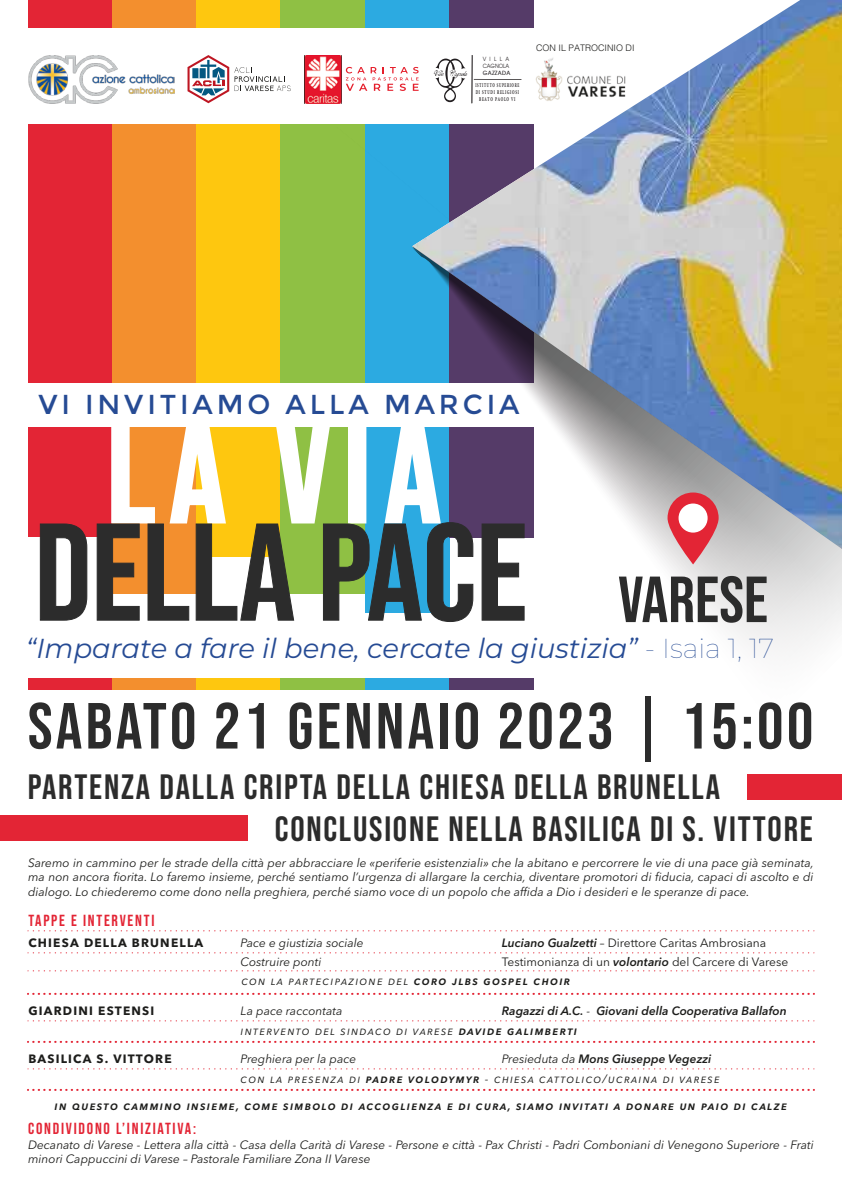
<style>
.page{position:relative;width:842px;height:1191px;background:#fff}
.page>*{position:absolute;margin:0;border:0;box-sizing:border-box;transform-origin:0 0}
.t1{font:65px "Bebas Neue";letter-spacing:.05em;color:#2c2c2c}
.t2{font:35px/42px "Bebas Neue";letter-spacing:.05em;color:#2c2c2c}
.t3{font:italic 27.4px "Montserrat";color:#264b94}
.t4{font:27.4px "Montserrat";letter-spacing:.14em;color:#264b94}
.t5{font:16px "Bebas Neue";letter-spacing:.11em;color:#e32535}
.t6{font:italic 12px/14.4px "Avenir Next LT Pro";color:#1d1d1b;text-align:justify}
.t7{font:12px/19.2px "Avenir Next LT Pro";color:#1d1d1b}
.t8{font:italic 12px/20.2px "Avenir Next LT Pro";letter-spacing:.1em;color:#1d1d1b}
.t9{font:italic 600 12px/20.2px "Avenir Next LT Pro";color:#1d1d1b}
.t10{font:italic 600 12px "Avenir Next LT Pro";letter-spacing:.1em;color:#1d1d1b}
.t11{font:700 12px "Avenir Next LT Pro";letter-spacing:.1em;color:#1d1d1b}
.t12{font:300 9px "Helvetica";color:#1d1d1b}
.t13{font:700 5.8px/6.7px "Minion Pro";letter-spacing:.205em;color:#221e20;text-align:center;scale:.55 1}
.t14{font:5.7px/6.7px "Avant Garde";letter-spacing:-.01em;color:#221e20;scale:.9 1}
.t15{font:700 5.7px "Avant Garde";letter-spacing:.065em;color:#221e20;scale:.9 1}
.s1{font-weight:100;font-style:normal}
.s2{font-weight:600;font-style:italic}
.s3{font-style:italic}
.s4{font-weight:400}
.s5{font-weight:600}
</style>
<div class="page">
<div style="left:28px;top:0;width:85px;height:383px;background:#e32535"></div>
<div style="left:113px;top:0;width:84px;height:383px;background:#f38f2e"></div>
<div style="left:197px;top:0;width:84px;height:383px;background:#fec70f"></div>
<div style="left:281px;top:0;width:84px;height:383px;background:#8fc044"></div>
<svg style="left:533px;top:550px;width:309px;height:140px"></svg>
<svg style="left:365px;top:249px;width:477px;height:301px;background:#a1ab9f"></svg>
<svg style="left:365px;top:227px;width:477px;height:22px;background:#bdc8bd"></svg>
<svg style="left:158px;top:0;width:684px;height:227px"></svg>
<div style="left:28px;top:427px;width:85px;height:109px;background:#e32535"></div>
<div style="left:449px;top:427px;width:84px;height:110px;background:#553b68"></div>
<svg style="left:39px;top:523px;width:49px;height:98px"></svg>
<svg style="left:96px;top:425px;width:378px;height:197px"></svg>
<svg style="left:481px;top:523px;width:44px;height:98px"></svg>
<div style="left:28px;top:678px;width:85px;height:12px;background:#e32535"></div>
<div style="left:113px;top:678px;width:84px;height:12px;background:#f38f2e"></div>
<div style="left:197px;top:678px;width:84px;height:12px;background:#fec70f"></div>
<div style="left:281px;top:678px;width:84px;height:12px;background:#8fc044"></div>
<div style="left:365px;top:678px;width:84px;height:12px;background:#2caae1"></div>
<div style="left:449px;top:678px;width:84px;height:12px;background:#553b68"></div>
<div style="left:0;top:815px;width:247px;height:26px;background:#e32535"></div>
<div style="left:748px;top:774px;width:94px;height:25px;background:#e32535"></div>
<svg style="left:667px;top:492px;width:52px;height:72px;background:#df5b66"></svg>
<div style="left:678px;top:503px;width:30px;height:29px;background:#fff;border-radius:50%"></div>
<svg style="left:28px;top:1089px;width:787px;height:2px"></svg>
<svg style="left:28px;top:993px;width:787px;height:2px"></svg>
<svg style="left:28px;top:930px;width:787px;height:1px"></svg>
<svg style="left:28px;top:952px;width:787px;height:1px"></svg>
<svg style="left:28px;top:970px;width:787px;height:1px"></svg>
<svg style="left:28px;top:1020px;width:787px;height:1px"></svg>
<svg style="left:28px;top:1041px;width:787px;height:2px"></svg>
<svg style="left:28px;top:1068px;width:787px;height:1px"></svg>
<div style="left:0;top:29px;width:569px;height:95px;background:#fff"></div>
<img style="left:535px;top:55px;width:94px;height:48px">
<svg style="left:188px;top:55px;width:103px;height:48px"></svg>
<svg style="left:434px;top:58px;width:87px;height:45px"></svg>
<hr style="left:471px;top:55px;width:2px;height:48px;background:#221e20">
<img style="left:28px;top:55px;width:146px;height:48px">
<img style="left:305px;top:55px;width:36px;height:48px">
<svg style="left:346px;top:67px;width:73px;height:24px"></svg>
<p class="t14" style="left:483px;top:56px;width:31px">VILLA<br>CAGNOLA</p>
<p class="t15" style="left:483px;top:69px;width:33px">GAZZADA</p>
<p class="t13" style="left:475px;top:82px;width:81px">ISTITUTO SUPERIORE<br>DI STUDI RELIGIOSI<br>BEATO PAOLO VI</p>
<p class="t12" style="left:536px;top:43px;width:100px">CON IL PATROCINIO DI</p>
<h3 class="t4" style="left:38px;top:388px;width:483px">VI INVITIAMO ALLA MARCIA</h3>
<h1 class="t1" style="left:618px;top:563px;width:151px">VARESE</h1>
<h3 class="t3" style="left:26px;top:630px;width:750px">“Imparate a fare il bene, cercate la giustizia” <span class="s1">- Isaia 1, 17</span></h3>
<h1 class="t1" style="left:28px;top:689px;width:787px">SABATO 21 GENNAIO 2023 | 15:00</h1>
<h2 class="t2" style="left:275px;top:765px;width:540px;text-indent:-247px">PARTENZA DALLA CRIPTA DELLA CHIESA DELLA BRUNELLA<br>CONCLUSIONE NELLA BASILICA DI S. VITTORE</h2>
<p class="t6" style="left:28px;top:855px;width:787px">Saremo in cammino p er le strade della città p er abbracciare le «p eriferie esistenziali» che la abitano e p ercorrere le vie di una p ace già seminata, ma non ancora fiorita. Lo faremo insieme, p erché sentiamo l’urgenza di allargare la cerchia, diventare p romotori di fiducia, capaci di ascolto e di dialogo. Lo chiederemo come dono nella p reghiera, p erché siamo voce di un p op olo che affida a Dio i desideri e le sp eranze di pace.</p>
<h3 class="t5" style="left:28px;top:911px;width:128px">TAPPE E INTERVENTI</h3>
<p class="t11" style="left:28px;top:935px;width:176px">CHIESA DELLA BRUNELLA</p>
<p class="t6" style="left:241px;top:935px;width:125px">Pace e giustizia sociale</p>
<p class="t7" style="left:502px;top:933px;width:266px"><span class="s2">Luciano Gualzetti</span> – Direttore Caritas Ambrosiana</p>
<p class="t6" style="left:241px;top:954px;width:82px">Costruire p onti</p>
<p class="t7" style="left:241px;top:952px;width:548px;text-indent:260px">Testimonianza di un <span class="s2">volontario</span> del Carcere di Varese <span class="s3">con la partecipazione del</span> <span class="s2">coro jlbs gospel choir</span></p>
<p class="t9" style="left:241px;top:1000px;width:548px;text-indent:261px">Ragazzi di A.C. <span class="s4">-</span> Giovani della Cooperativa Ballafon <span class="s4">intervento del sindaco di varese</span> davide galimberti</p>
<p class="t11" style="left:28px;top:1003px;width:128px">GIARDINI ESTENSI</p>
<p class="t6" style="left:241px;top:1003px;width:103px">La pace raccontata</p>
<p class="t11" style="left:28px;top:1051px;width:145px">BASILICA S. VITTORE</p>
<p class="t6" style="left:241px;top:1051px;width:117px">Preghiera per la pace</p>
<p class="t8" style="left:241px;top:1048px;width:481px;text-indent:261px">Presieduta da <span class="s5">Mons Giuseppe Vegezzi </span>con la presenza di <span class="s5">padre volodymyr</span> - chiesa cattolico/ucraina di varese</p>
<p class="t10" style="left:55px;top:1098px;width:734px">in questo cammino insieme, come simbolo di accoglienza e di cura, siamo invitati a donare un paio di calze</p>
<h3 class="t5" style="left:28px;top:1119px;width:170px">CONDIVIDONO L’INIZIATIVA:</h3>
<p class="t6" style="left:28px;top:1137px;width:787px">Decanato di Varese - Lettera alla città - Casa della Carità di Varese - Persone e città - Pax Christi - Padri Comboniani di Venegono Sup eriore - Frati minori Capp uccini di Varese – Pastorale Familiare Zona II Varese</p>
</div>
